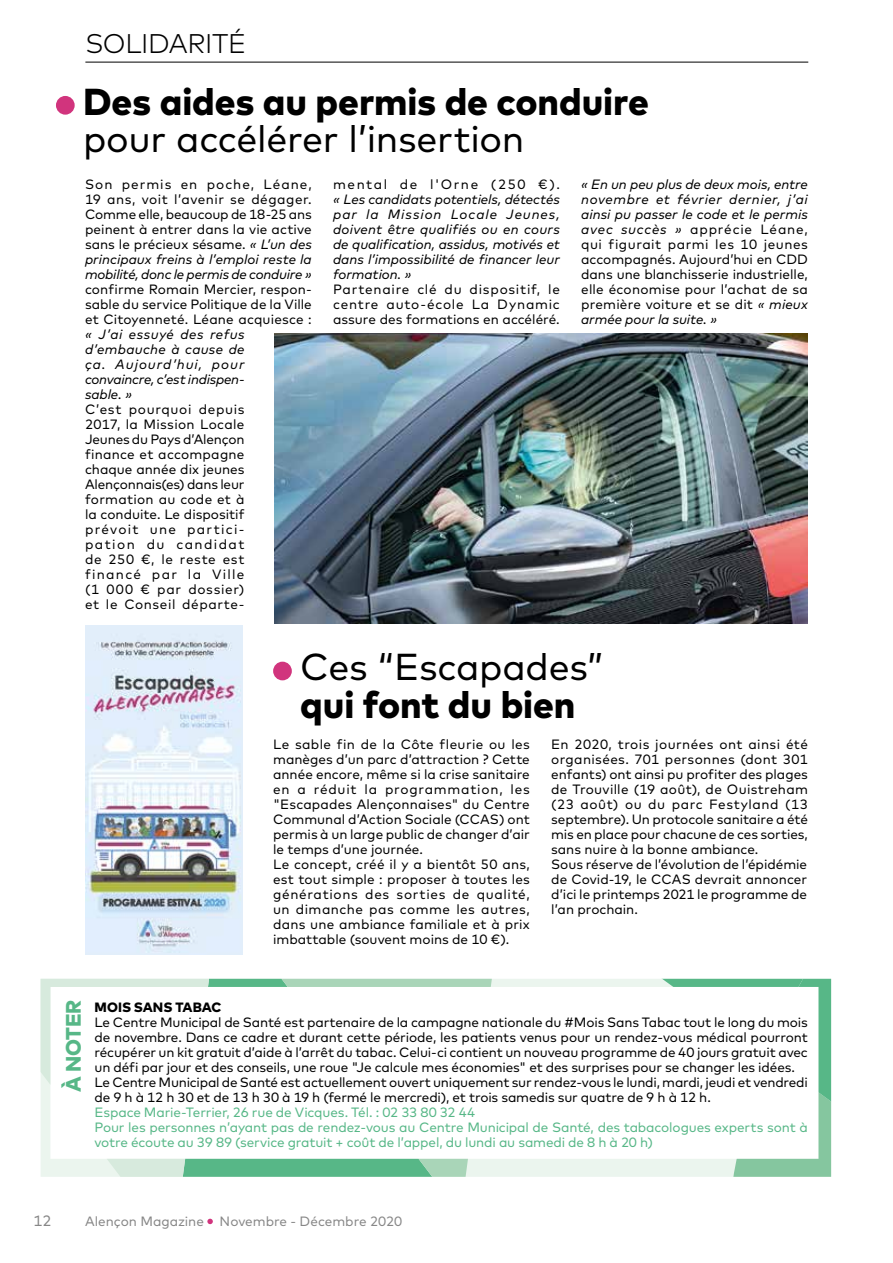
<style>
.page{position:relative;width:893px;height:1263px;background:#fff}
.page>*{position:absolute;margin:0;border:0;box-sizing:border-box;transform-origin:0 0}
.t1{font:800 37.5px "Mark";color:#000}
.t2{font:37.5px "Mark";letter-spacing:-.005em;color:#000}
.t3{font:300 27px "Mark";letter-spacing:-.015em;color:#000}
.t4{font:800 21px "Mark";letter-spacing:-.01em;color:#57b787}
.t5{font:15px "Mark";color:#878787}
.t6{font:13.5px/15px "Mark";color:#000;text-align:justify}
.t7{font:italic 13.5px/15px "Mark";color:#000;text-align:justify}
.t8{font:13.5px/15px "Mark";letter-spacing:-.01em;color:#57b787}
.t9{font:13.5px "Mark";color:#878787}
.t10{font:13.5px "Mark";letter-spacing:.115em;color:#000}
.t11{font:800 13.5px "Mark";color:#000}
.s1{font-style:italic}
</style>
<div class="page">
<svg style="left:207px;top:1219px;width:6px;height:5px"></svg>
<div style="left:56px;top:96px;width:19px;height:19px;background:#d1347d;border-radius:50%"></div>
<div style="left:273px;top:662px;width:19px;height:18px;background:#d1347d;border-radius:50%"></div>
<hr style="left:85px;top:62px;width:723px;height:1px;background:#000">
<svg style="left:209px;top:979px;width:72px;height:198px"></svg>
<svg style="left:507px;top:979px;width:324px;height:198px"></svg>
<svg style="left:281px;top:979px;width:211px;height:198px"></svg>
<svg style="left:41px;top:979px;width:168px;height:198px"></svg>
<img style="left:274px;top:334px;width:534px;height:290px">
<img style="left:85px;top:625px;width:157px;height:330px">
<h2 class="t3" style="left:85px;top:28px;width:162px">SOLIDARITÉ</h2>
<h1 class="t1" style="left:83px;top:80px;width:567px">Des aides au permis de conduire</h1>
<h1 class="t2" style="left:83px;top:117px;width:443px">pour accélérer l’insertion</h1>
<p class="t6" style="left:85px;top:177px;width:228px">Son permis en poche, Léane, 19 ans, voit l’avenir se dégager.<br>Comme elle, beaucoup de 18-25 ans peinent à entrer dans la vie active sans le précieux sésame. <span class="s1">« L’un des principaux freins à l’emploi reste la mobilité, donc le permis de conduire »</span></p>
<p class="t6" style="left:85px;top:282px;width:228px">confirme Romain Mercier, respon&shy;sable du service Politique de la Ville et Citoyenneté. Léane acquiesce :</p>
<p class="t7" style="left:85px;top:327px;width:161px">« J’ai essuyé des refus d’embauche à cause de ça. Aujourd’hui, pour convaincre, c’est indispen&shy;sable. »</p>
<p class="t6" style="left:85px;top:402px;width:161px">C’est pourquoi depuis 2017, la Mission Locale Jeunes du Pays d’Alençon finance et accompagne chaque année dix jeunes Alençonnais(es) dans leur formation au code et à la conduite. Le dispositif prévoit une partici&shy;pation du candidat de 250 €, le reste est financé par la Ville (1 000 € par dossier) et le Conseil départe-</p>
<p class="t10" style="left:333px;top:177px;width:228px">mental de l'Orne (250 €).</p>
<p class="t7" style="left:333px;top:192px;width:228px">« Les candidats potentiels, détectés par la Mission Locale Jeunes, doivent être qualifiés ou en cours de qualification, assidus, motivés et dans l’impossibilité de financer leur formation. »</p>
<p class="t6" style="left:333px;top:282px;width:228px">Partenaire clé du dispositif, le centre auto-école La Dynamic assure des formations en accéléré.</p>
<p class="t6" style="left:581px;top:177px;width:228px"><span class="s1">« En un peu plus de deux mois, entre novembre et février dernier, j’ai ainsi pu passer le code et le permis avec succès »</span> apprécie Léane, qui figurait parmi les 10 jeunes accompagnés. Aujourd’hui en CDD dans une blanchisserie industrielle, elle économise pour l’achat de sa première voiture et se dit <span class="s1">« mieux armée pour la suite. »</span></p>
<h1 class="t2" style="left:300px;top:645px;width:305px">Ces “Escapades”</h1>
<h1 class="t1" style="left:300px;top:683px;width:277px">qui font du bien</h1>
<p class="t6" style="left:273px;top:736px;width:258px;text-align:left">Le sable fin de la Côte fleurie ou les manèges d’un parc d’attraction ? Cette année encore, même si la crise sanitaire en a réduit la programmation, les "Escapades Alençonnaises" du Centre Communal d’Action Sociale (CCAS) ont permis à un large public de changer d’air le temps d’une journée.<br>Le concept, créé il y a bientôt 50 ans, est tout simple : proposer à toutes les générations des sorties de qualité, un dimanche pas comme les autres, dans une ambiance familiale et à prix imbattable (souvent moins de 10 €).</p>
<p class="t6" style="left:551px;top:736px;width:258px;text-align:left">En 2020, trois journées ont ainsi été organisées. 701 personnes (dont 301 enfants) ont ainsi pu profiter des plages de Trouville (19 août), de Ouistreham (23 août) ou du parc Festyland (13 septembre). Un protocole sanitaire a été mis en place pour chacune de ces sorties, sans nuire à la bonne ambiance.<br>Sous réserve de l’évolution de l’épidémie de Covid-19, le CCAS devrait annoncer d’ici le printemps 2021 le programme de l’an prochain.</p>
<h3 class="t4" style="left:61px;top:1092px;width:94px;rotate:-90deg">À NOTER</h3>
<p class="t11" style="left:94px;top:999px;width:129px">MOIS SANS TABAC</p>
<p class="t6" style="left:94px;top:1014px;width:715px;text-align:left">Le Centre Municipal de Santé est partenaire de la campagne nationale du #Mois Sans Tabac tout le long du mois de novembre. Dans ce cadre et durant cette période, les patients venus pour un rendez-vous médical pourront récupérer un kit gratuit d’aide à l’arrêt du tabac. Celui-ci contient un nouveau programme de 40 jours gratuit avec un défi par jour et des conseils, une roue "Je calcule mes économies" et des surprises pour se changer les idées.<br>Le Centre Municipal de Santé est actuellement ouvert uniquement sur rendez-vous le lundi, mardi, jeudi et vendredi de 9 h à 12 h 30 et de 13 h 30 à 19 h (fermé le mercredi), et trois samedis sur quatre de 9 h à 12 h.</p>
<p class="t8" style="left:94px;top:1104px;width:715px">Espace Marie-Terrier, 26 rue de Vicques. Tél. : 02 33 80 32 44<br>Pour les personnes n’ayant pas de rendez-vous au Centre Municipal de Santé, des tabacologues experts sont à votre écoute au 39 89 (service gratuit + coût de l’appel, du lundi au samedi de 8 h à 20 h)</p>
<p class="t5" style="left:34px;top:1212px;width:19px">12</p>
<p class="t9" style="left:85px;top:1213px;width:319px">Alençon Magazine Novembre - Décembre 2020</p>
</div>
